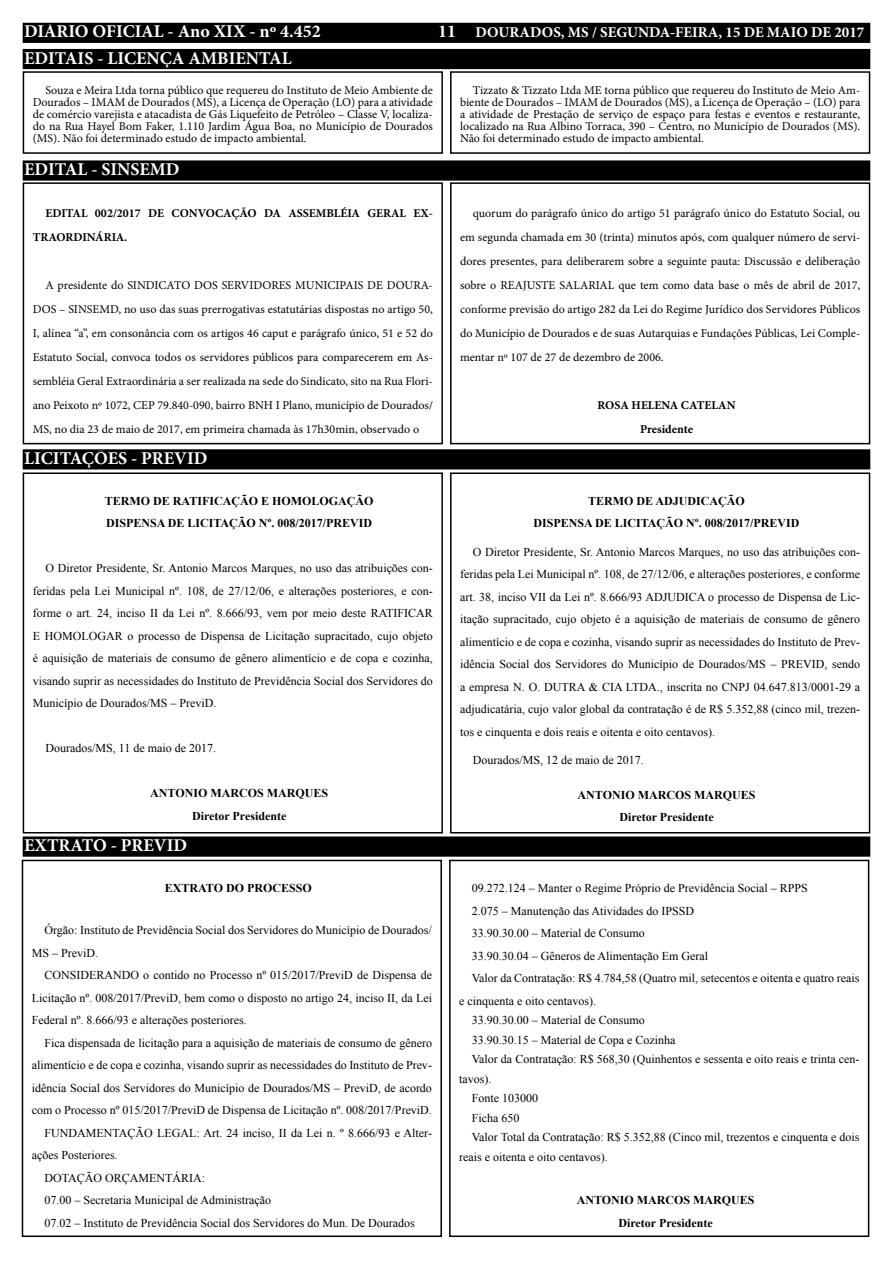
<style>
.page{position:relative;width:893px;height:1263px;background:#fff}
.page>*{position:absolute;margin:0;border:0;box-sizing:border-box;transform-origin:0 0}
.t1{font:700 18px "Minion Pro";color:#fff}
.t2{font:700 15px "Minion Pro";color:#fff}
.t3{font:12px/22.5px "Times New Roman";color:#000;text-align:justify}
.t4{font:12px/24px "Minion Pro";color:#000;text-align:justify}
.t5{font:700 12px/22.5px "Times New Roman";color:#000;text-align:center}
.t6{font:700 12px/24px "Minion Pro";color:#000}
.s1{font-size:18px}
</style>
<div class="page">
<div style="left:23px;top:24px;width:846px;height:18px;background:#000"></div>
<div style="left:23px;top:23px;width:847px;height:20px;border:2px solid #000"></div>
<div style="left:23px;top:71px;width:420px;height:83px;border:2px solid #000"></div>
<div style="left:450px;top:71px;width:420px;height:83px;border:2px solid #000"></div>
<div style="left:23px;top:50px;width:846px;height:18px;background:#000"></div>
<div style="left:23px;top:49px;width:847px;height:20px;border:2px solid #000"></div>
<div style="left:23px;top:161px;width:846px;height:19px;background:#000"></div>
<div style="left:23px;top:160px;width:847px;height:21px;border:2px solid #000"></div>
<div style="left:23px;top:182px;width:420px;height:262px;border:2px solid #000"></div>
<div style="left:450px;top:182px;width:420px;height:262px;border:2px solid #000"></div>
<div style="left:23px;top:450px;width:846px;height:19px;background:#000"></div>
<div style="left:23px;top:449px;width:847px;height:20px;border:2px solid #000"></div>
<div style="left:23px;top:472px;width:420px;height:361px;border:2px solid #000"></div>
<div style="left:450px;top:472px;width:420px;height:361px;border:2px solid #000"></div>
<div style="left:22px;top:860px;width:420px;height:377px;border:2px solid #000"></div>
<div style="left:449px;top:860px;width:420px;height:377px;border:2px solid #000"></div>
<div style="left:23px;top:837px;width:846px;height:19px;background:#000"></div>
<div style="left:23px;top:836px;width:847px;height:21px;border:2px solid #000"></div>
<h1 class="t1" style="left:24px;top:19px;width:298px">DIÁRIO OFICIAL - Ano XIX - nº 4.452</h1>
<p class="t2" style="left:438px;top:22px;width:428px"><span class="s1">11</span> DOURADOS, MS / SEGUNDA-FEIRA, 15 DE MAIO DE 2017</p>
<h1 class="t1" style="left:24px;top:45px;width:269px">EDITAIS - LICENÇA AMBIENTAL</h1>
<p class="t4" style="left:33px;top:84px;width:402px;line-height:12px;text-indent:13px">Souza e Meira Ltda torna público que requereu do Instituto de Meio Ambiente de Dourados – IMAM de Dourados (MS), a Licença de Operação (LO) para a atividade de comércio varejista e atacadista de Gás Liquefeito de Petróleo – Classe V, localiza&shy;do na Rua Hayel Bom Faker, 1.110 Jardim Água Boa, no Município de Dourados (MS). Não foi determinado estudo de impacto ambiental.</p>
<p class="t4" style="left:460px;top:84px;width:402px;line-height:12px;text-indent:13px">Tizzato &amp; Tizzato Ltda ME torna público que requereu do Instituto de Meio Am&shy;biente de Dourados – IMAM de Dourados (MS), a Licença de Operação – (LO) para a atividade de Prestação de serviço de espaço para festas e eventos e restaurante, localizado na Rua Albino Torraca, 390 – Centro, no Município de Dourados (MS).<br>Não foi determinado estudo de impacto ambiental.</p>
<h1 class="t1" style="left:24px;top:157px;width:157px">EDITAL - SINSEMD</h1>
<p class="t6" style="left:33px;top:201px;width:402px;text-indent:13px">EDITAL 002/2017 DE CONVOCAÇÃO DA ASSEMBLÉIA GERAL EX-<br>TRAORDINÁRIA.</p>
<p class="t4" style="left:33px;top:273px;width:402px;text-indent:13px">A presidente do SINDICATO DOS SERVIDORES MUNICIPAIS DE DOURA-DOS – SINSEMD, no uso das suas prerrogativas estatutárias dispostas no artigo 50, I, alínea “a”, em consonância com os artigos 46 caput e parágrafo único, 51 e 52 do Estatuto Social, convoca todos os servidores públicos para comparecerem em As&shy;sembléia Geral Extraordinária a ser realizada na sede do Sindicato, sito na Rua Flori&shy;ano Peixoto nº 1072, CEP 79.840-090, bairro BNH I Plano, município de Dourados/ MS, no dia 23 de maio de 2017, em primeira chamada às 17h30min, observado o</p>
<h1 class="t1" style="left:24px;top:445px;width:185px">LICITAÇÕES - PREVID</h1>
<p class="t5" style="left:105px;top:489px;width:270px;text-align:left">TERMO DE RATIFICAÇÃO E HOMOLOGAÇÃO<br>DISPENSA DE LICITAÇÃO Nº. 008/2017/PREVID</p>
<p class="t3" style="left:33px;top:557px;width:402px;text-indent:13px">O Diretor Presidente, Sr. Antonio Marcos Marques, no uso das atribuições con&shy;feridas pela Lei Municipal nº. 108, de 27/12/06, e alterações posteriores, e con&shy;forme o art. 24, inciso II da Lei nº. 8.666/93, vem por meio deste RATIFICAR E HOMOLOGAR o processo de Dispensa de Licitação supracitado, cujo objeto é aquisição de materiais de consumo de gênero alimentício e de copa e cozinha, visando suprir as necessidades do Instituto de Previdência Social dos Servidores do Município de Dourados/MS – PreviD.</p>
<p class="t3" style="left:45px;top:737px;width:172px">Dourados/MS, 11 de maio de 2017.</p>
<p class="t5" style="left:150px;top:782px;width:179px">ANTONIO MARCOS MARQUES<br>Diretor Presidente</p>
<h1 class="t1" style="left:24px;top:833px;width:164px">EXTRATO - PREVID</h1>
<p class="t5" style="left:165px;top:876px;width:148px">EXTRATO DO PROCESSO</p>
<p class="t3" style="left:32px;top:918px;width:402px;text-indent:13px">Órgão: Instituto de Previdência Social dos Servidores do Município de Dourados/<br>MS – PreviD.</p>
<p class="t3" style="left:32px;top:963px;width:402px;text-indent:13px">CONSIDERANDO o contido no Processo nº 015/2017/PreviD de Dispensa de Licitação nº. 008/2017/PreviD, bem como o disposto no artigo 24, inciso II, da Lei Federal nº. 8.666/93 e alterações posteriores.</p>
<p class="t3" style="left:45px;top:1031px;width:389px">Fica dispensada de licitação para a aquisição de materiais de consumo de gênero</p>
<p class="t3" style="left:32px;top:1053px;width:402px">alimentício e de copa e cozinha, visando suprir as necessidades do Instituto de Prev-</p>
<p class="t3" style="left:32px;top:1076px;width:402px">idência Social dos Servidores do Município de Dourados/MS – PreviD, de acordo</p>
<p class="t3" style="left:32px;top:1098px;width:402px">com o Processo nº 015/2017/PreviD de Dispensa de Licitação nº. 008/2017/PreviD.</p>
<p class="t3" style="left:45px;top:1121px;width:389px">FUNDAMENTAÇÃO LEGAL: Art. 24 inciso, II da Lei n. º 8.666/93 e Alter-</p>
<p class="t3" style="left:32px;top:1143px;width:87px">ações Posteriores.</p>
<p class="t3" style="left:45px;top:1166px;width:162px">DOTAÇÃO ORÇAMENTÁRIA:</p>
<p class="t3" style="left:45px;top:1188px;width:228px">07.00 – Secretaria Municipal de Administração</p>
<p class="t3" style="left:45px;top:1211px;width:372px">07.02 – Instituto de Previdência Social dos Servidores do Mun. De Dourados</p>
<p class="t4" style="left:460px;top:201px;width:402px;text-indent:13px">quorum do parágrafo único do artigo 51 parágrafo único do Estatuto Social, ou em segunda chamada em 30 (trinta) minutos após, com qualquer número de servi&shy;dores presentes, para deliberarem sobre a seguinte pauta: Discussão e deliberação sobre o REAJUSTE SALARIAL que tem como data base o mês de abril de 2017, conforme previsão do artigo 282 da Lei do Regime Jurídico dos Servidores Públicos do Município de Dourados e de suas Autarquias e Fundações Públicas, Lei Comple&shy;mentar nº 107 de 27 de dezembro de 2006.</p>
<p class="t6" style="left:597px;top:393px;width:140px;text-align:center">ROSA HELENA CATELAN<br>Presidente</p>
<p class="t5" style="left:533px;top:489px;width:268px">TERMO DE ADJUDICAÇÃO<br>DISPENSA DE LICITAÇÃO Nº. 008/2017/PREVID</p>
<p class="t3" style="left:460px;top:540px;width:402px;text-indent:13px">O Diretor Presidente, Sr. Antonio Marcos Marques, no uso das atribuições con&shy;feridas pela Lei Municipal nº. 108, de 27/12/06, e alterações posteriores, e conforme art. 38, inciso VII da Lei nº. 8.666/93 ADJUDICA o processo de Dispensa de Lic&shy;itação supracitado, cujo objeto é a aquisição de materiais de consumo de gênero alimentício e de copa e cozinha, visando suprir as necessidades do Instituto de Prev&shy;idência Social dos Servidores do Município de Dourados/MS – PREVID, sendo a empresa N. O. DUTRA &amp; CIA LTDA., inscrita no CNPJ 04.647.813/0001-29 a adjudicatária, cujo valor global da contratação é de R$ 5.352,88 (cinco mil, trezen&shy;tos e cinquenta e dois reais e oitenta e oito centavos).</p>
<p class="t3" style="left:473px;top:749px;width:172px">Dourados/MS, 12 de maio de 2017.</p>
<p class="t5" style="left:578px;top:783px;width:179px">ANTONIO MARCOS MARQUES<br>Diretor Presidente</p>
<p class="t3" style="left:472px;top:876px;width:337px">09.272.124 – Manter o Regime Próprio de Previdência Social – RPPS</p>
<p class="t3" style="left:472px;top:899px;width:224px">2.075 – Manutenção das Atividades do IPSSD</p>
<p class="t3" style="left:472px;top:921px;width:174px">33.90.30.00 – Material de Consumo</p>
<p class="t3" style="left:472px;top:944px;width:238px">33.90.30.04 – Gêneros de Alimentação Em Geral</p>
<p class="t3" style="left:472px;top:966px;width:389px">Valor da Contratação: R$ 4.784,58 (Quatro mil, setecentos e oitenta e quatro reais</p>
<p class="t3" style="left:459px;top:989px;width:138px">e cinquenta e oito centavos).</p>
<p class="t3" style="left:472px;top:1008px;width:174px">33.90.30.00 – Material de Consumo</p>
<p class="t3" style="left:472px;top:1028px;width:205px">33.90.30.15 – Material de Copa e Cozinha</p>
<p class="t3" style="left:472px;top:1047px;width:389px">Valor da Contratação: R$ 568,30 (Quinhentos e sessenta e oito reais e trinta cen-</p>
<p class="t3" style="left:459px;top:1067px;width:34px">tavos).</p>
<p class="t3" style="left:472px;top:1086px;width:68px">Fonte 103000</p>
<p class="t3" style="left:472px;top:1106px;width:49px">Ficha 650</p>
<p class="t3" style="left:472px;top:1125px;width:389px">Valor Total da Contratação: R$ 5.352,88 (Cinco mil, trezentos e cinquenta e dois</p>
<p class="t3" style="left:459px;top:1145px;width:150px">reais e oitenta e oito centavos).</p>
<p class="t5" style="left:577px;top:1188px;width:179px">ANTONIO MARCOS MARQUES<br>Diretor Presidente</p>
</div>
